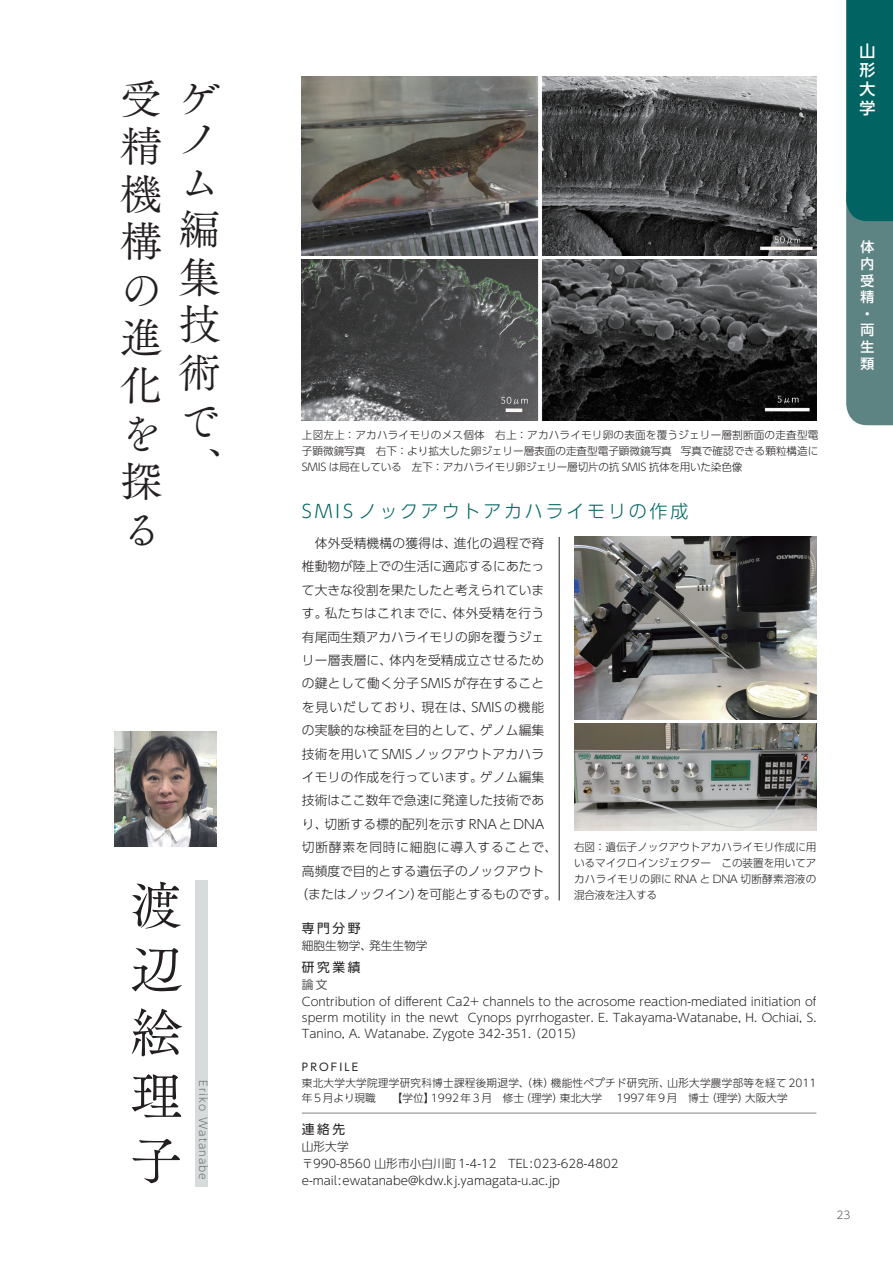
<style>
.page{position:relative;width:893px;height:1263px;background:#fff}
.page>*{position:absolute;margin:0;border:0;box-sizing:border-box;transform-origin:0 0}
.t1{font:53.1px/63.8px "Tsuku Old Min Pro R";color:#231f20;text-align:justify}
.t2{font:42.45px/47.8px "Tsuku Old Min Pro R";color:#231f20}
.t3{font:300 18px "UD Shin Go Pro";letter-spacing:.15em;color:#016462}
.t4{font:500 15.9px/19.2px "UD Shin Go Pro";color:#fff;text-align:justify}
.t5{font:500 13.8px/16.6px "UD Shin Go Pro";color:#fff}
.t6{font:300 12.75px/23.4px "UD Shin Go Pro";letter-spacing:.015em;color:#231f20}
.t7{font:12.75px "UD Shin Go Pro";letter-spacing:.2em;color:#231f20}
.t8{font:300 11.7px/15.9px "UD Shin Go Pro";color:#231f20;text-align:justify}
.t9{font:11.7px "UD Shin Go Pro";color:#57585a}
.t10{font:300 10.65px/15.9px "UD Shin Go Pro";color:#231f20;text-align:justify}
.t11{font:300 10.65px/14.9px "UD Shin Go Pro";letter-spacing:.02em;color:#231f20}
.t12{font:300 10.65px "UD Shin Go Pro";letter-spacing:.1em;color:#6c6d70}
.t13{font:10.65px "UD Shin Go Pro";letter-spacing:.2em;color:#231f20}
.t14{font:300 10.65px "UD Shin Go Pro";color:#57585a}
</style>
<div class="page">
<img style="left:302px;top:77px;width:514px;height:178px">
<img style="left:302px;top:259px;width:514px;height:162px">
<div style="left:196px;top:880px;width:12px;height:306px;background:#d6dbdb"></div>
<hr style="left:302px;top:1113px;width:514px;height:1px;background:#808285">
<hr style="left:559px;top:537px;width:1px;height:363px;background:#231f20">
<img style="left:115px;top:731px;width:102px;height:115px">
<svg style="left:846px;top:0;width:47px;height:425px;background:#2f7473"></svg>
<img style="left:574px;top:537px;width:242px;height:183px">
<img style="left:574px;top:724px;width:242px;height:106px">
<p class="t2" style="left:120px;top:75px;width:101px">受ゲ精<br>機<br>構<br>の<br>進<br>化<br>を<br>探<br>る</p>
<p class="t2" style="left:179px;top:116px;width:36px;line-height:43.7px">ノム</p>
<p class="t2" style="left:179px;top:205px;width:43px;text-align:justify">編集技術で、</p>
<p class="t10" style="left:302px;top:426px;width:518px">上図左上：アカハライモリのメス個体　右上：アカハライモリ卵の表面を覆うジェリー層割断面の走査型電子顕微鏡写真　右下：より拡大した卵ジェリー層表面の走査型電子顕微鏡写真 写真で確認できる顆粒構造にSMIS は局在している　左下：アカハライモリ卵ジェリー層切片の抗 SMIS 抗体を用いた染色像</p>
<p class="t3" style="left:302px;top:496px;width:388px">SMISノックアウトアカハライモリの作成</p>
<p class="t6" style="left:302px;top:531px;width:257px">　体外受精機構の獲得は、進化の過程で脊椎動物が陸上での生活に適応するにあたって大きな役割を果たしたと考えられています。私たちはこれまでに、体外受精を行う有尾両生類アカハライモリの卵を覆うジェリー層表層に、体内を受精成立させるための鍵として働く分子 SMISが存在することを見いだしており、現在は、SMISの機能の実験的な検証を目的として、ゲノム編集技術を用いて SMISノックアウトアカハライモリの作成を行っています。ゲノム編集技術はここ数年で急速に発達した技術であり、切断する標的配列を示す RNAと DNA切断酵素を同時に細胞に導入することで、高頻度で目的とする遺伝子のノックアウト</p>
<p class="t10" style="left:574px;top:839px;width:244px">右図：遺伝子ノックアウトアカハライモリ作成に用いるマイクロインジェクター　この装置を用いてアカハライモリの卵に RNA と DNA 切断酵素溶液の混合液を注入する</p>
<p class="t1" style="left:130px;top:874px;width:54px">渡辺絵理子</p>
<p class="t6" style="left:296px;top:882px;width:263px">（またはノックイン）を可能とするものです。</p>
<p class="t7" style="left:302px;top:918px;width:60px">専門分野</p>
<p class="t8" style="left:302px;top:937px;width:127px">細胞生物学、発生生物学</p>
<p class="t7" style="left:302px;top:957px;width:60px">研究業績</p>
<p class="t9" style="left:302px;top:975px;width:27px">論文</p>
<p class="t8" style="left:302px;top:994px;width:516px">Contribution of different Ca2+ channels to the acrosome reaction-mediated initiation of sperm motility in the newt Cynops pyrrhogaster. E. Takayama-Watanabe, H. Ochiai, S.<br>Tanino, A. Watanabe. Zygote 342-351.（2015）</p>
<p class="t13" style="left:302px;top:1059px;width:58px">PROFILE</p>
<p class="t11" style="left:302px;top:1075px;width:516px">東北大学大学院理学研究科博士課程後期退学、（株）機能性ペプチド研究所、山形大学農学部等を経て 2011年 5月より現職　　【学位】1992年 3月　修士（理学）東北大学　 1997年 9月　博士（理学）大阪大学</p>
<p class="t7" style="left:302px;top:1119px;width:45px">連絡先</p>
<p class="t8" style="left:302px;top:1138px;width:48px">山形大学</p>
<p class="t8" style="left:302px;top:1155px;width:318px">〒990-8560 山形市小白川町 1-4-12 TEL:023-628-4802</p>
<p class="t8" style="left:302px;top:1172px;width:271px">e-mail:ewatanabe@kdw.kj.yamagata-u.ac.jp　</p>
<p class="t12" style="left:212px;top:1080px;width:101px;rotate:90deg">Eriko Watanabe</p>
<p class="t4" style="left:859px;top:40px;width:17px">山形大学</p>
<p class="t5" style="left:860px;top:238px;width:15px">体内受精・両生類</p>
<p class="t14" style="left:836px;top:1206px;width:16px">23</p>
</div>
